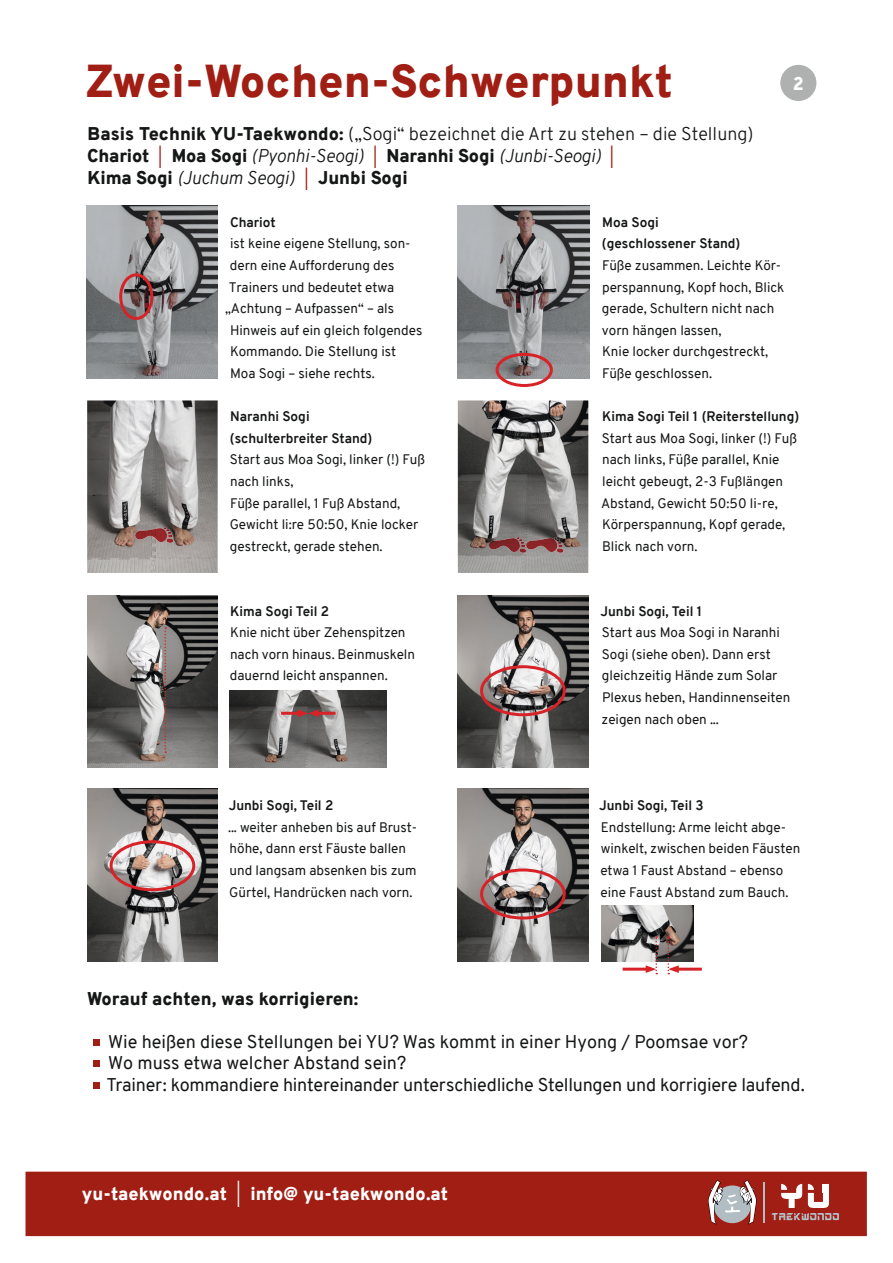
<style>
.page{position:relative;width:893px;height:1263px;background:#fff}
.page>*{position:absolute;margin:0;border:0;box-sizing:border-box;transform-origin:0 0}
.t1{font:900 45px "Overpass";color:#a01e14}
.t2{font:900 18px/21.6px "Overpass";color:#151616}
.t3{font:18px/21.6px "Overpass";letter-spacing:-.01em;color:#151616}
.t4{font:900 18px "Overpass";color:#fff}
.t5{font:13.5px/21.6px "Overpass";color:#151616}
.t6{font:700 13.5px/21.6px "Overpass";color:#151616}
.s1{font-weight:300}
.s2{font-weight:300;font-size:15.3px;color:#a01e14}
.s3{font-weight:300;font-style:italic}
</style>
<div class="page">
<div style="left:780px;top:65px;width:36px;height:36px;background:#afb0b0;border-radius:50%"></div>
<div style="left:93px;top:1039px;width:7px;height:6px;background:#a01e14"></div>
<div style="left:93px;top:1061px;width:7px;height:6px;background:#a01e14"></div>
<div style="left:93px;top:1082px;width:7px;height:7px;background:#a01e14"></div>
<div style="left:26px;top:1172px;width:841px;height:64px;background:#a01e14"></div>
<img style="left:87px;top:400px;width:131px;height:173px">
<img style="left:458px;top:400px;width:130px;height:173px">
<img style="left:458px;top:595px;width:130px;height:172px">
<img style="left:87px;top:595px;width:131px;height:172px">
<img style="left:458px;top:789px;width:130px;height:173px">
<img style="left:87px;top:789px;width:131px;height:173px">
<div style="left:480px;top:665px;width:86px;height:51px;border:3px solid #d72328;border-radius:50%"></div>
<div style="left:480px;top:868px;width:86px;height:51px;border:3px solid #d72328;border-radius:50%"></div>
<div style="left:110px;top:840px;width:85px;height:51px;border:3px solid #d72328;border-radius:50%"></div>
<svg style="left:708px;top:1180px;width:49px;height:44px"></svg>
<hr style="left:764px;top:1182px;width:1px;height:40px;background:#b2bcc3">
<svg style="left:771px;top:1184px;width:68px;height:36px"></svg>
<img style="left:602px;top:906px;width:91px;height:56px">
<img style="left:230px;top:691px;width:157px;height:76px">
<img style="left:134px;top:528px;width:30px;height:14px">
<svg style="left:164px;top:527px;width:10px;height:16px"></svg>
<img style="left:488px;top:538px;width:29px;height:14px">
<svg style="left:517px;top:537px;width:9px;height:16px"></svg>
<img style="left:525px;top:538px;width:29px;height:14px">
<svg style="left:554px;top:537px;width:10px;height:16px"></svg>
<hr style="left:281px;top:712px;width:19px;height:3px;background:#d72328">
<hr style="left:316px;top:712px;width:19px;height:3px;background:#d72328">
<svg style="left:298px;top:709px;width:21px;height:8px"></svg>
<hr style="left:623px;top:968px;width:25px;height:3px;background:#d72328">
<hr style="left:676px;top:968px;width:26px;height:3px;background:#d72328">
<svg style="left:164px;top:627px;width:2px;height:126px"></svg>
<svg style="left:667px;top:936px;width:12px;height:38px"></svg>
<svg style="left:646px;top:936px;width:11px;height:38px"></svg>
<img style="left:86px;top:206px;width:132px;height:172px">
<img style="left:458px;top:206px;width:131px;height:172px">
<div style="left:496px;top:353px;width:57px;height:34px;border:3px solid #d72328;border-radius:50%"></div>
<div style="left:119px;top:273px;width:34px;height:47px;border:3px solid #d72328;border-radius:50%"></div>
<h1 class="t1" style="left:85px;top:49px;width:589px">Zwei-Wochen-Schwerpunkt</h1>
<h2 class="t4" style="left:793px;top:71px;width:12px">2</h2>
<h2 class="t2" style="left:87px;top:123px;width:668px">Basis Technik YU-Taekwondo: <span class="s1">(„Sogi“ bezeichnet die Art zu stehen – die Stellung)<br></span>Chariot <span class="s2">|</span> Moa Sogi <span class="s3">(Pyonhi-Seogi)</span> <span class="s2">|</span> Naranhi Sogi <span class="s3">(Junbi-Seogi)</span> <span class="s2">|<br></span>Kima Sogi <span class="s3">(Juchum Seogi)</span> <span class="s2">|</span> Junbi Sogi</h2>
<p class="t6" style="left:230px;top:211px;width:47px">Chariot</p>
<p class="t5" style="left:230px;top:233px;width:182px">ist keine eigene Stellung, son-</p>
<p class="t5" style="left:230px;top:255px;width:166px">dern eine Aufforderung des</p>
<p class="t5" style="left:229px;top:276px;width:167px">Trainers und bedeutet etwa</p>
<p class="t5" style="left:225px;top:298px;width:171px">„Achtung – Aufpassen“ – als</p>
<p class="t5" style="left:230px;top:319px;width:194px">Hinweis auf ein gleich folgendes</p>
<p class="t5" style="left:230px;top:341px;width:168px">Kommando. Die Stellung ist</p>
<p class="t5" style="left:230px;top:363px;width:146px">Moa Sogi – siehe rechts.</p>
<p class="t6" style="left:230px;top:406px;width:144px">Naranhi Sogi (schulterbreiter Stand)</p>
<p class="t5" style="left:230px;top:449px;width:197px">Start aus Moa Sogi, linker (!) Fuß nach links,<br>Füße parallel, 1 Fuß Abstand,<br>Gewicht li:re 50:50, Knie locker gestreckt, gerade stehen.</p>
<p class="t6" style="left:602px;top:211px;width:140px">Moa Sogi (geschlossener Stand)</p>
<p class="t5" style="left:602px;top:255px;width:184px">Füße zusammen. Leichte Kör&shy;perspannung, Kopf hoch, Blick gerade, Schultern nicht nach vorn hängen lassen,<br>Knie locker durchgestreckt,<br>Füße geschlossen.</p>
<p class="t6" style="left:602px;top:406px;width:198px">Kima Sogi Teil 1 (Reiterstellung)</p>
<p class="t5" style="left:601px;top:427px;width:197px">Start aus Moa Sogi, linker (!) Fuß nach links, Füße parallel, Knie leicht gebeugt, 2-3 Fußlängen<br>Abstand, Gewicht 50:50 li-re,<br>Körperspannung, Kopf gerade,<br>Blick nach vorn.</p>
<p class="t6" style="left:230px;top:600px;width:100px">Kima Sogi Teil 2</p>
<p class="t5" style="left:230px;top:622px;width:187px">Knie nicht über Zehenspitzen nach vorn hinaus. Beinmuskeln dauernd leicht anspannen.</p>
<p class="t6" style="left:229px;top:795px;width:106px">Junbi Sogi, Teil 2</p>
<p class="t5" style="left:228px;top:816px;width:190px">... weiter anheben bis auf Brust&shy;höhe, dann erst Fäuste ballen und langsam absenken bis zum<br>Gürtel, Handrücken nach vorn.</p>
<p class="t6" style="left:600px;top:600px;width:103px">Junbi Sogi, Teil 1</p>
<p class="t5" style="left:601px;top:622px;width:190px">Start aus Moa Sogi in Naranhi<br>Sogi (siehe oben). Dann erst gleichzeitig Hände zum Solar<br>Plexus heben, Handinnenseiten zeigen nach oben ...</p>
<p class="t6" style="left:599px;top:795px;width:106px">Junbi Sogi, Teil 3</p>
<p class="t5" style="left:600px;top:816px;width:201px">Endstellung: Arme leicht abge&shy;winkelt, zwischen beiden Fäusten etwa 1 Faust Abstand – ebenso eine Faust Abstand zum Bauch.</p>
<h2 class="t2" style="left:87px;top:987px;width:273px">Worauf achten, was korrigieren:</h2>
<h2 class="t3" style="left:106px;top:1031px;width:700px">Wie heißen diese Stellungen bei YU? Was kommt in einer Hyong / Poomsae vor?<br>Wo muss etwa welcher Abstand sein?<br>Trainer: kommandiere hintereinander unterschiedliche Stellungen und korrigiere laufend.</h2>
<h2 class="t4" style="left:82px;top:1181px;width:368px">yu-taekwondo.at <span class="s1">|</span> info@ yu-taekwondo.at</h2>
</div>
